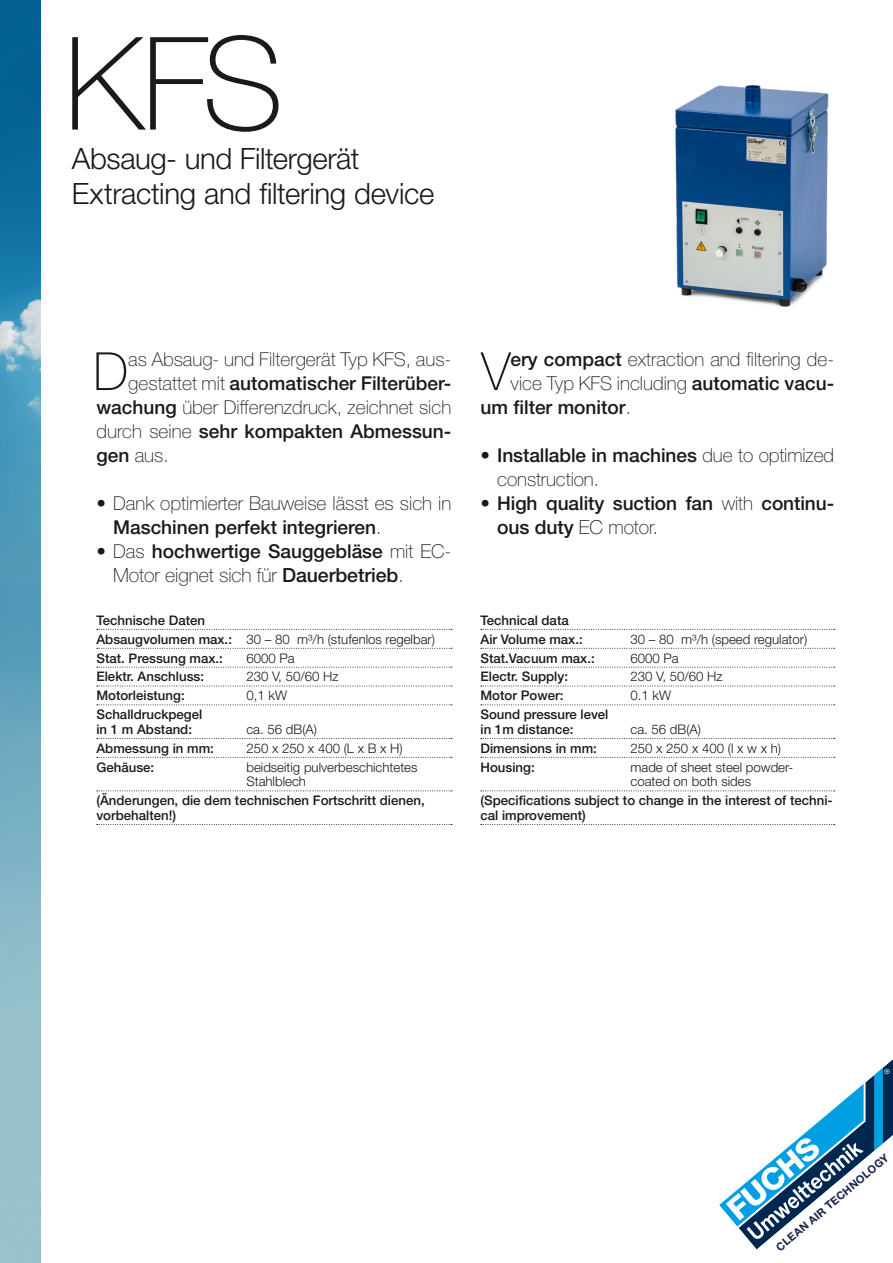
<style>
.page{position:relative;width:893px;height:1263px;background:#fff}
.page>*{position:absolute;margin:0;border:0;box-sizing:border-box;transform-origin:0 0}
.t1{font:100 129.3px "Helvetica Neue LT";color:#1a1a18}
.t2{font:100 52.8px "Helvetica Neue LT";color:#1a1a18}
.t3{font:300 29.4px/35.2px "Helvetica Neue LT";letter-spacing:-.01em;color:#1a1a18}
.t4{font:100 19.5px "Helvetica Neue LT";letter-spacing:-.005em;color:#1a1a18}
.t5{font:100 19.35px "Helvetica Neue LT";letter-spacing:-.005em;color:#1a1a18}
.t6{font:100 19.05px/24px "Helvetica Neue LT";color:#1a1a18}
.t7{font:500 19.05px "Helvetica Neue LT";color:#1a1a18}
.t8{font:500 13.2px/14.7px "Helvetica Neue LT";color:#1a1a18}
.t9{font:300 13.2px/14.7px "Helvetica Neue LT";color:#1a1a18}
.t10{font:700 11.1px "Helvetica Neue LT";color:#1b2450}
.s1{font-weight:100}
.s2{font-weight:500}
.s3{font-weight:300}
</style>
<div class="page">
<img style="left:675px;top:85px;width:154px;height:223px">
<svg style="left:97px;top:629px;width:355px;height:1px"></svg>
<svg style="left:97px;top:648px;width:355px;height:1px"></svg>
<svg style="left:97px;top:667px;width:355px;height:1px"></svg>
<svg style="left:97px;top:686px;width:355px;height:1px"></svg>
<svg style="left:97px;top:704px;width:355px;height:1px"></svg>
<svg style="left:97px;top:738px;width:355px;height:1px"></svg>
<svg style="left:97px;top:757px;width:355px;height:1px"></svg>
<svg style="left:97px;top:790px;width:355px;height:1px"></svg>
<svg style="left:97px;top:824px;width:355px;height:1px"></svg>
<svg style="left:481px;top:629px;width:354px;height:1px"></svg>
<svg style="left:481px;top:648px;width:354px;height:1px"></svg>
<svg style="left:481px;top:667px;width:354px;height:1px"></svg>
<svg style="left:481px;top:686px;width:354px;height:1px"></svg>
<svg style="left:481px;top:704px;width:354px;height:1px"></svg>
<svg style="left:481px;top:738px;width:354px;height:1px"></svg>
<svg style="left:481px;top:757px;width:354px;height:1px"></svg>
<svg style="left:481px;top:790px;width:354px;height:1px"></svg>
<svg style="left:481px;top:824px;width:354px;height:1px"></svg>
<img style="left:0;top:0;width:41px;height:1263px">
<svg style="left:719px;top:1059px;width:174px;height:191px"></svg>
<h1 class="t1" style="left:64px;top:10px;width:221px">KFS</h1>
<h3 class="t3" style="left:72px;top:140px;width:364px">Absaug- und Filtergerät<br>Extracting and filtering device</h3>
<h2 class="t2" style="left:93px;top:341px;width:37px">D</h2>
<h3 class="t6" style="left:128px;top:347px;width:325px">as Absaug- und Filtergerät Typ KFS, aus-</h3>
<h3 class="t7" style="left:128px;top:372px;width:325px"><span class="s1">gestattet mit</span> automatischer Filterüber-</h3>
<h3 class="t6" style="left:96px;top:395px;width:356px"><span class="s2">wachung</span> über Differenzdruck, zeichnet sich</h3>
<h3 class="t7" style="left:96px;top:420px;width:356px"><span class="s1">durch seine</span> sehr kompakten Abmessun-</h3>
<h3 class="t6" style="left:96px;top:443px;width:74px"><span class="s2">gen</span> aus.</h3>
<h3 class="t6" style="left:113px;top:491px;width:340px;text-indent:-17px">• Dank optimierter Bauweise lässt es sich in<br><span class="s2">Maschinen perfekt integrieren</span>.</h3>
<h3 class="t7" style="left:96px;top:540px;width:356px"><span class="s1">• Das</span> hochwertige Sauggebläse <span class="s1">mit EC-</span></h3>
<h3 class="t4" style="left:113px;top:564px;width:292px">Motor eignet sich für <span class="s2">Dauerbetrieb</span>.</h3>
<p class="t8" style="left:96px;top:611px;width:340px;line-height:18.9px">Technische Daten<br>Absaugvolumen max.: <span class="s3">30 – 80 m³/h (stufenlos regelbar)<br></span>Stat. Pressung max.:</p>
<p class="t9" style="left:246px;top:650px;width:50px">6000 Pa</p>
<p class="t8" style="left:96px;top:669px;width:109px">Elektr. Anschluss:</p>
<p class="t9" style="left:246px;top:669px;width:94px">230 V, 50/60 Hz</p>
<p class="t8" style="left:96px;top:688px;width:90px">Motorleistung:</p>
<p class="t9" style="left:246px;top:688px;width:42px">0,1 kW</p>
<p class="t8" style="left:96px;top:707px;width:107px">Schalldruckpegel in 1 m Abstand:</p>
<p class="t9" style="left:246px;top:722px;width:72px">ca. 56 dB(A)</p>
<p class="t8" style="left:96px;top:741px;width:119px">Abmessung in mm:</p>
<p class="t9" style="left:246px;top:740px;width:158px">250 x 250 x 400 (L x B x H)</p>
<p class="t8" style="left:96px;top:759px;width:59px">Gehäuse:</p>
<p class="t9" style="left:246px;top:759px;width:173px">beidseitig pulverbeschichtetes<br>Stahlblech</p>
<p class="t8" style="left:96px;top:793px;width:330px">(Änderungen, die dem technischen Fortschritt dienen, vorbehalten!)</p>
<h2 class="t2" style="left:481px;top:341px;width:31px">V</h2>
<h3 class="t6" style="left:511px;top:347px;width:325px"><span class="s2">ery compact</span> extraction and filtering de-</h3>
<h3 class="t6" style="left:511px;top:371px;width:325px">vice Typ KFS including <span class="s2">automatic vacu-</span></h3>
<h3 class="t7" style="left:480px;top:396px;width:152px">um filter monitor<span class="s1">.</span></h3>
<h3 class="t6" style="left:497px;top:443px;width:338px;text-indent:-17px">• <span class="s2">Installable in machines</span> due to optimized construction.</h3>
<h3 class="t7" style="left:480px;top:492px;width:355px"><span class="s1">•</span> High quality suction fan <span class="s1">with</span> continu-</h3>
<h3 class="t5" style="left:497px;top:516px;width:163px"><span class="s2">ous duty</span> EC motor.</h3>
<p class="t8" style="left:480px;top:611px;width:104px;line-height:18.9px">Technical data<br>Air Volume max.:</p>
<p class="t9" style="left:630px;top:631px;width:178px">30 – 80 m³/h (speed regulator)</p>
<p class="t8" style="left:480px;top:650px;width:116px">Stat.Vacuum max.:</p>
<p class="t9" style="left:630px;top:650px;width:50px">6000 Pa</p>
<p class="t8" style="left:480px;top:669px;width:89px">Electr. Supply:</p>
<p class="t9" style="left:630px;top:669px;width:94px">230 V, 50/60 Hz</p>
<p class="t8" style="left:480px;top:688px;width:84px">Motor Power:</p>
<p class="t9" style="left:630px;top:688px;width:42px">0.1 kW</p>
<p class="t8" style="left:480px;top:707px;width:129px">Sound pressure level in 1m distance:</p>
<p class="t9" style="left:630px;top:722px;width:72px">ca. 56 dB(A)</p>
<p class="t8" style="left:480px;top:741px;width:118px">Dimensions in mm:</p>
<p class="t9" style="left:630px;top:740px;width:152px">250 x 250 x 400 (l x w x h)</p>
<p class="t8" style="left:480px;top:759px;width:56px">Housing:</p>
<p class="t9" style="left:630px;top:759px;width:164px">made of sheet steel powder&shy;coated on both sides</p>
<p class="t8" style="left:480px;top:793px;width:354px">(Specifications subject to change in the interest of techni&shy;cal improvement)</p>
<p class="t10" style="left:773px;top:1243px;width:145px;rotate:-40deg">CLEAN AIR TECHNOLOGY</p>
</div>
